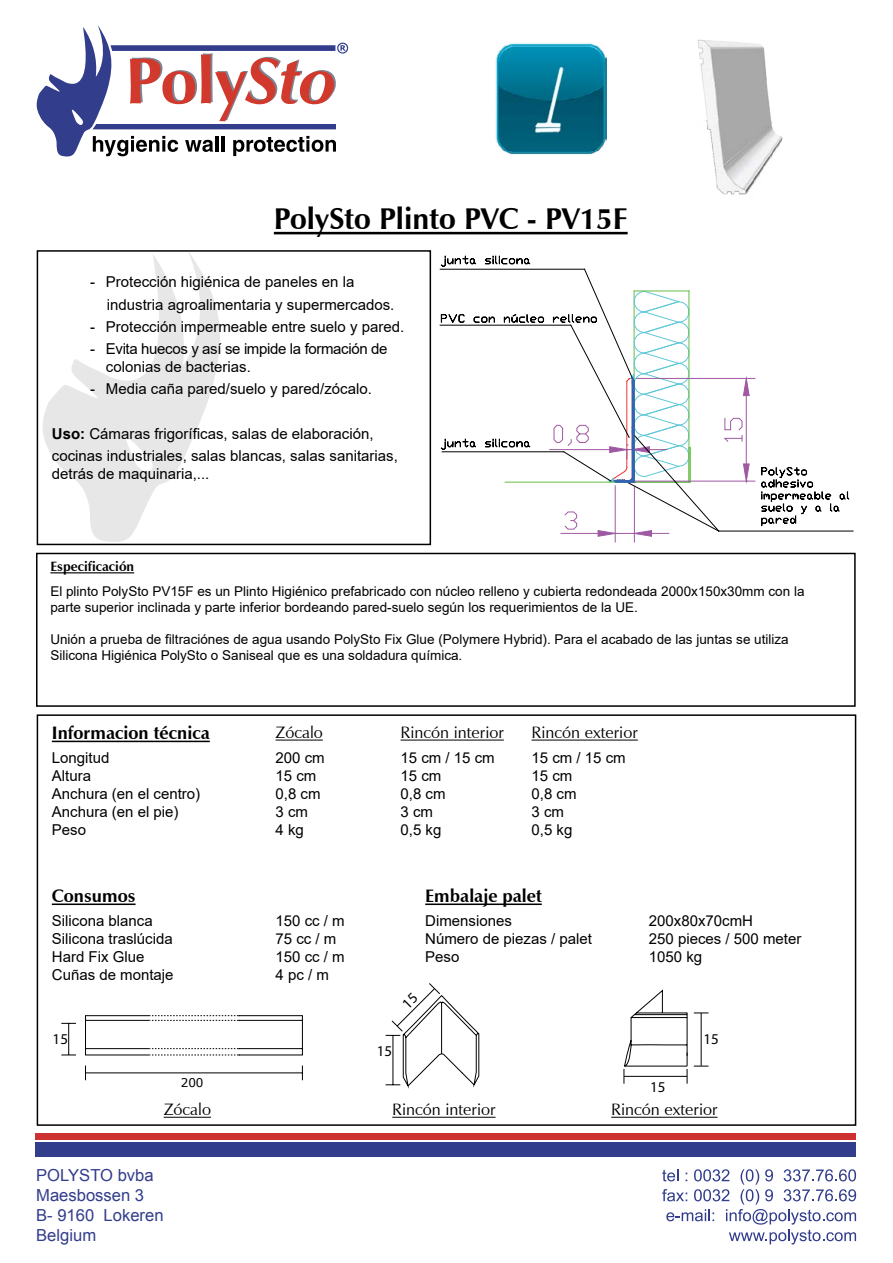
<style>
.page{position:relative;width:893px;height:1263px;background:#fff}
.page>*{position:absolute;margin:0;border:0;box-sizing:border-box;transform-origin:0 0}
.t1{font:700 30px "Zapf Humanist 601 BT";color:#000}
.t2{font:700 18px "Zapf Humanist 601 BT";color:#000}
.t3{font:16.65px/20px "Arial";color:#323d8c}
.t4{font:16.5px "Zapf Humanist 601 BT";color:#000}
.t5{font:15px/18px "Arial";color:#000}
.t6{font:15px/18px "Arial";letter-spacing:-.025em;color:#000}
.t7{font:15px "Myriad Pro";color:#000}
.t8{font:13.5px/16.2px "Arial";color:#000}
.t9{font:700 13.5px "Zapf Humanist 601 BT";color:#000}
.t10{font:12px "Verdana";color:#000}
.s1{font-weight:700}
</style>
<div class="page">
<svg style="left:37px;top:25px;width:311px;height:131px"></svg>
<img style="left:495px;top:43px;width:111px;height:111px">
<div style="left:37px;top:714px;width:819px;height:412px;border:2px solid #000"></div>
<div style="left:36px;top:1142px;width:820px;height:15px;background:#323d8c"></div>
<div style="left:36px;top:1133px;width:820px;height:6px;background:#cd3230"></div>
<svg style="left:662px;top:1169px;width:194px;height:75px"></svg>
<div style="left:37px;top:250px;width:394px;height:295px;border:2px solid #000"></div>
<svg style="left:41px;top:250px;width:187px;height:293px"></svg>
<hr style="left:425px;top:903px;width:117px;height:2px;background:#000">
<hr style="left:531px;top:740px;width:107px;height:1px;background:#000">
<hr style="left:401px;top:740px;width:103px;height:1px;background:#000">
<hr style="left:52px;top:903px;width:84px;height:2px;background:#000">
<hr style="left:52px;top:741px;width:158px;height:1px;background:#000">
<hr style="left:276px;top:740px;width:47px;height:1px;background:#000">
<div style="left:36px;top:553px;width:820px;height:154px;border:2px solid #000"></div>
<hr style="left:50px;top:572px;width:84px;height:1px;background:#000">
<hr style="left:164px;top:1117px;width:47px;height:1px;background:#000">
<hr style="left:392px;top:1117px;width:104px;height:1px;background:#000">
<hr style="left:611px;top:1117px;width:106px;height:1px;background:#000">
<hr style="left:274px;top:232px;width:354px;height:2px;background:#000">
<svg style="left:85px;top:1015px;width:218px;height:41px"></svg>
<svg style="left:61px;top:1023px;width:15px;height:1px"></svg>
<svg style="left:61px;top:1055px;width:15px;height:1px"></svg>
<hr style="left:68px;top:1023px;width:1px;height:32px;background:#000">
<svg style="left:302px;top:1065px;width:1px;height:15px"></svg>
<svg style="left:85px;top:1065px;width:1px;height:15px"></svg>
<hr style="left:86px;top:1073px;width:216px;height:1px;background:#000">
<svg style="left:694px;top:1013px;width:14px;height:1px"></svg>
<svg style="left:694px;top:1066px;width:14px;height:1px"></svg>
<hr style="left:701px;top:1013px;width:1px;height:53px;background:#000">
<svg style="left:624px;top:989px;width:64px;height:95px"></svg>
<img style="left:697px;top:39px;width:86px;height:156px">
<hr style="left:505px;top:482px;width:184px;height:1px;background:#64bc46">
<hr style="left:440px;top:325px;width:131px;height:1px;background:#000">
<hr style="left:442px;top:451px;width:122px;height:1px;background:#000">
<hr style="left:637px;top:378px;width:118px;height:1px;background:#9f59a3">
<hr style="left:633px;top:481px;width:122px;height:1px;background:#9f59a3">
<hr style="left:634px;top:487px;width:1px;height:55px;background:#9f59a3">
<hr style="left:615px;top:486px;width:1px;height:56px;background:#9f59a3">
<hr style="left:550px;top:449px;width:60px;height:1px;background:#9f59a3">
<hr style="left:440px;top:269px;width:144px;height:1px;background:#000">
<hr style="left:719px;top:531px;width:134px;height:1px;background:#000">
<svg style="left:441px;top:256px;width:35px;height:11px"></svg>
<svg style="left:485px;top:256px;width:45px;height:8px"></svg>
<svg style="left:441px;top:439px;width:35px;height:11px"></svg>
<svg style="left:485px;top:439px;width:45px;height:8px"></svg>
<svg style="left:441px;top:314px;width:24px;height:9px"></svg>
<svg style="left:474px;top:317px;width:21px;height:6px"></svg>
<svg style="left:504px;top:314px;width:40px;height:9px"></svg>
<svg style="left:553px;top:269px;width:197px;height:268px"></svg>
<svg style="left:761px;top:467px;width:88px;height:59px"></svg>
<svg style="left:386px;top:983px;width:94px;height:106px"></svg>
<h1 class="t1" style="left:274px;top:200px;width:355px">PolySto Plinto PVC - PV15F</h1>
<p class="t5" style="left:107px;top:271px;width:289px;line-height:22.2px;text-indent:-17px">- Protección higiénica de paneles en la industria agroalimentaria y supermercados.</p>
<p class="t5" style="left:90px;top:317px;width:316px">- Protección impermeable entre suelo y pared.</p>
<p class="t6" style="left:106px;top:340px;width:283px;text-indent:-16px">- Evita huecos y así se impide la formación de colonias de bacterias.</p>
<p class="t5" style="left:90px;top:380px;width:283px">- Media caña pared/suelo y pared/zócalo.</p>
<p class="t5" style="left:52px;top:422px;width:347px;line-height:22.2px"><span class="s1">Uso:</span> Cámaras frigoríficas, salas de elaboración, cocinas industriales, salas blancas, salas sanitarias,</p>
<p class="t5" style="left:52px;top:465px;width:159px">detrás de maquinaria,...</p>
<p class="t9" style="left:50px;top:558px;width:85px">Especificación</p>
<p class="t8" style="left:50px;top:583px;width:756px">El plinto PolySto PV15F es un Plinto Higiénico prefabricado con núcleo relleno y cubierta redondeada 2000x150x30mm con la parte superior inclinada y parte inferior bordeando pared-suelo según los requerimientos de la UE.</p>
<p class="t8" style="left:50px;top:631px;width:740px">Unión a prueba de filtraciónes de agua usando PolySto Fix Glue (Polymere Hybrid). Para el acabado de las juntas se utiliza<br>Silicona Higiénica PolySto o Saniseal que es una soldadura química.</p>
<p class="t2" style="left:52px;top:722px;width:159px">Informacion técnica</p>
<p class="t4" style="left:276px;top:722px;width:49px">Zócalo</p>
<p class="t5" style="left:52px;top:749px;width:150px">Longitud<br>Altura<br>Anchura (en el centro)<br>Anchura (en el pie)<br>Peso</p>
<p class="t2" style="left:52px;top:884px;width:85px">Consumos</p>
<p class="t5" style="left:52px;top:911px;width:123px">Silicona blanca<br>Silicona traslúcida<br>Hard Fix Glue<br>Cuñas de montaje</p>
<p class="t7" style="left:53px;top:1030px;width:17px">15</p>
<p class="t10" style="left:181px;top:1074px;width:24px">200</p>
<p class="t5" style="left:276px;top:749px;width:51px">200 cm<br>15 cm<br>0,8 cm<br>3 cm<br>4 kg</p>
<p class="t5" style="left:276px;top:911px;width:71px">150 cc / m<br>75 cc / m<br>150 cc / m<br>4 pc / m</p>
<p class="t4" style="left:401px;top:722px;width:105px">Rincón interior</p>
<p class="t4" style="left:531px;top:722px;width:108px">Rincón exterior</p>
<p class="t5" style="left:401px;top:749px;width:96px">15 cm / 15 cm<br>15 cm<br>0,8 cm<br>3 cm<br>0,5 kg</p>
<p class="t5" style="left:532px;top:749px;width:96px">15 cm / 15 cm<br>15 cm<br>0,8 cm<br>3 cm<br>0,5 kg</p>
<p class="t2" style="left:425px;top:884px;width:118px">Embalaje palet</p>
<p class="t5" style="left:425px;top:911px;width:168px">Dimensiones<br>Número de piezas / palet<br>Peso</p>
<p class="t5" style="left:649px;top:911px;width:154px">200x80x70cmH<br>250 pieces / 500 meter<br>1050 kg</p>
<p class="t7" style="left:377px;top:1042px;width:17px">15</p>
<p class="t7" style="left:650px;top:1077px;width:17px">15</p>
<p class="t7" style="left:703px;top:1029px;width:17px">15</p>
<p class="t4" style="left:164px;top:1099px;width:49px">Zócalo</p>
<p class="t4" style="left:392px;top:1099px;width:105px">Rincón interior</p>
<p class="t4" style="left:611px;top:1099px;width:108px">Rincón exterior</p>
<p class="t3" style="left:36px;top:1165px;width:129px">POLYSTO bvba<br>Maesbossen 3<br>B- 9160 Lokeren<br>Belgium</p>
</div>
